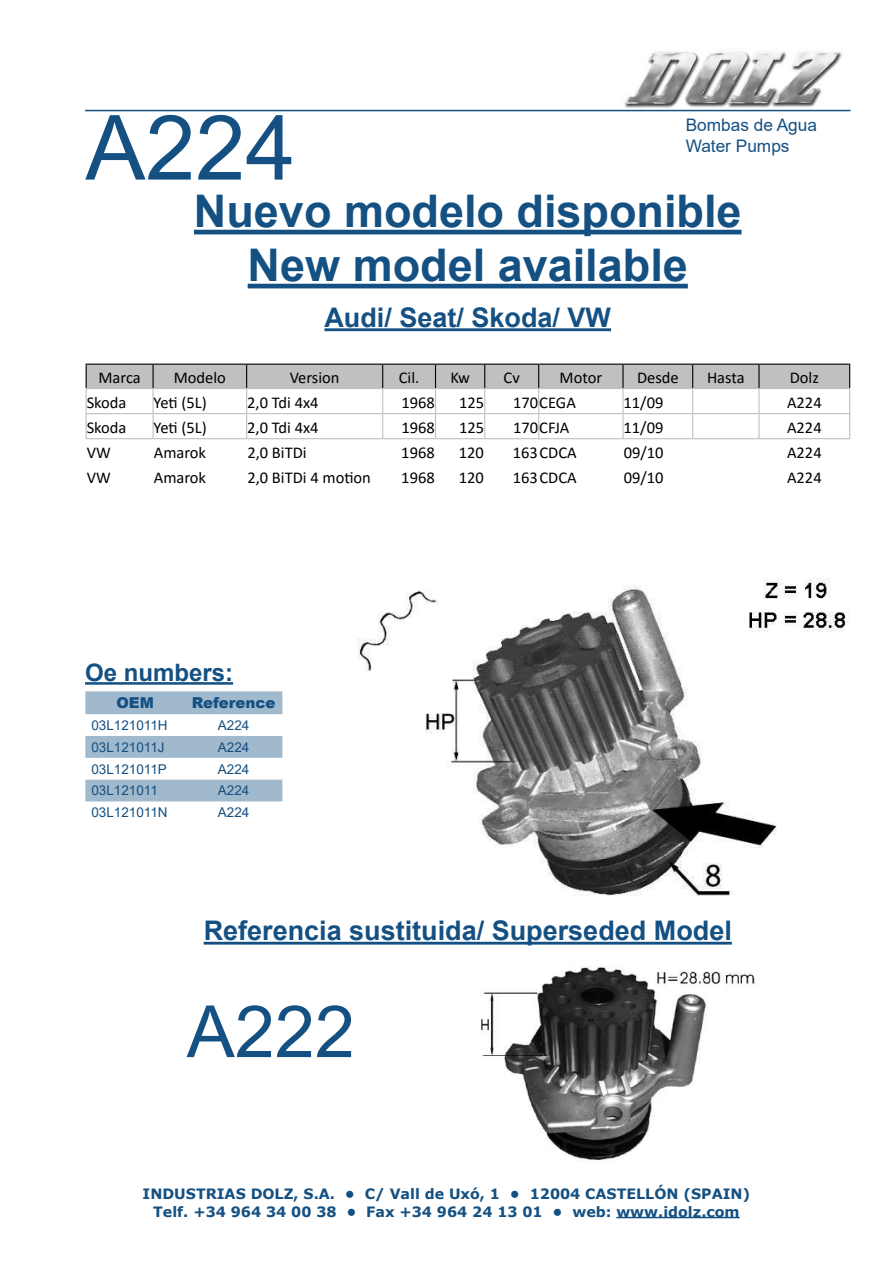
<style>
.page{position:relative;width:893px;height:1263px;background:#fff}
.page>*{position:absolute;margin:0;border:0;box-sizing:border-box;transform-origin:0 0}
.t1{font:90px "Arial";color:#145082}
.t2{font:72px "Arial";color:#145082}
.t3{font:700 45px/54px "Arial";color:#145082;text-align:center}
.t4{font:700 27px "Arial";color:#145082}
.t5{font:700 24px "Arial";color:#145082}
.t6{font:17.25px/20.7px "Arial";color:#145082}
.t7{font:16.5px "Calibri";color:#000}
.t8{font:900 15px "Arial";color:#145082}
.t9{font:700 14.25px/17.1px "Verdana";color:#145082;text-align:center}
.t10{font:13.5px "Arial";color:#145082}
</style>
<div class="page">
<img style="left:610px;top:51px;width:240px;height:61px">
<hr style="left:85px;top:110px;width:765px;height:1px;background:#145082">
<hr style="left:194px;top:230px;width:547px;height:4px;background:#145082">
<hr style="left:248px;top:284px;width:440px;height:4px;background:#145082">
<hr style="left:204px;top:942px;width:528px;height:2px;background:#145082">
<hr style="left:616px;top:1217px;width:124px;height:1px;background:#145082">
<hr style="left:324px;top:328px;width:287px;height:3px;background:#145082">
<hr style="left:85px;top:682px;width:148px;height:3px;background:#145082">
<img style="left:357px;top:578px;width:493px;height:318px">
<img style="left:481px;top:966px;width:274px;height:195px">
<svg style="left:85px;top:691px;width:197px;height:110px"></svg>
<svg style="left:86px;top:364px;width:764px;height:74px"></svg>
<hr style="left:86px;top:413px;width:67px;height:1px;background:#c0c0c0">
<hr style="left:153px;top:413px;width:94px;height:1px;background:#c0c0c0">
<hr style="left:247px;top:413px;width:136px;height:1px;background:#c0c0c0">
<hr style="left:383px;top:413px;width:52px;height:1px;background:#c0c0c0">
<hr style="left:435px;top:413px;width:50px;height:1px;background:#c0c0c0">
<hr style="left:485px;top:413px;width:54px;height:1px;background:#c0c0c0">
<hr style="left:539px;top:413px;width:84px;height:1px;background:#c0c0c0">
<hr style="left:623px;top:413px;width:70px;height:1px;background:#c0c0c0">
<hr style="left:693px;top:413px;width:66px;height:1px;background:#c0c0c0">
<hr style="left:759px;top:413px;width:91px;height:1px;background:#c0c0c0">
<hr style="left:86px;top:438px;width:67px;height:1px;background:#c0c0c0">
<hr style="left:153px;top:438px;width:94px;height:1px;background:#c0c0c0">
<hr style="left:247px;top:438px;width:136px;height:1px;background:#c0c0c0">
<hr style="left:383px;top:438px;width:52px;height:1px;background:#c0c0c0">
<hr style="left:435px;top:438px;width:50px;height:1px;background:#c0c0c0">
<hr style="left:485px;top:438px;width:54px;height:1px;background:#c0c0c0">
<hr style="left:539px;top:438px;width:84px;height:1px;background:#c0c0c0">
<hr style="left:623px;top:438px;width:70px;height:1px;background:#c0c0c0">
<hr style="left:693px;top:438px;width:66px;height:1px;background:#c0c0c0">
<hr style="left:759px;top:438px;width:91px;height:1px;background:#c0c0c0">
<h1 class="t1" style="left:85px;top:86px;width:212px">A224</h1>
<p class="t6" style="left:686px;top:114px;width:133px">Bombas de Agua<br>Water Pumps</p>
<h3 class="t3" style="left:194px;top:185px;width:549px">Nuevo modelo disponible<br>New model available</h3>
<h3 class="t4" style="left:324px;top:298px;width:288px">Audi/ Seat/ Skoda/ VW</h3>
<p class="t7" style="left:98px;top:366px;width:44px">Marca</p>
<p class="t7" style="left:174px;top:366px;width:54px">Modelo</p>
<p class="t7" style="left:290px;top:366px;width:51px">Version</p>
<p class="t7" style="left:399px;top:366px;width:22px">Cil.</p>
<p class="t7" style="left:450px;top:366px;width:21px">Kw</p>
<p class="t7" style="left:504px;top:366px;width:18px">Cv</p>
<p class="t7" style="left:560px;top:366px;width:44px">Motor</p>
<p class="t7" style="left:637px;top:366px;width:43px">Desde</p>
<p class="t7" style="left:707px;top:366px;width:39px">Hasta</p>
<p class="t7" style="left:790px;top:366px;width:31px">Dolz</p>
<p class="t7" style="left:87px;top:391px;width:41px">Skoda</p>
<p class="t7" style="left:154px;top:391px;width:55px">Yeti (5L)</p>
<p class="t7" style="left:247px;top:391px;width:73px">2,0 Tdi 4x4</p>
<p class="t7" style="left:401px;top:391px;width:35px">1968</p>
<p class="t7" style="left:459px;top:391px;width:27px">125</p>
<p class="t7" style="left:513px;top:391px;width:64px">170CEGA</p>
<p class="t7" style="left:624px;top:391px;width:41px">11/09</p>
<p class="t7" style="left:787px;top:391px;width:36px">A224</p>
<p class="t7" style="left:87px;top:416px;width:41px">Skoda</p>
<p class="t7" style="left:154px;top:416px;width:55px">Yeti (5L)</p>
<p class="t7" style="left:247px;top:416px;width:73px">2,0 Tdi 4x4</p>
<p class="t7" style="left:401px;top:416px;width:35px">1968</p>
<p class="t7" style="left:459px;top:416px;width:27px">125</p>
<p class="t7" style="left:513px;top:416px;width:58px">170CFJA</p>
<p class="t7" style="left:624px;top:416px;width:41px">11/09</p>
<p class="t7" style="left:787px;top:416px;width:36px">A224</p>
<p class="t7" style="left:87px;top:441px;width:26px">VW</p>
<p class="t7" style="left:154px;top:441px;width:54px">Amarok</p>
<p class="t7" style="left:247px;top:441px;width:61px">2,0 BiTDi</p>
<p class="t7" style="left:401px;top:441px;width:35px">1968</p>
<p class="t7" style="left:459px;top:441px;width:27px">120</p>
<p class="t7" style="left:513px;top:441px;width:65px">163CDCA</p>
<p class="t7" style="left:624px;top:441px;width:41px">09/10</p>
<p class="t7" style="left:787px;top:441px;width:36px">A224</p>
<p class="t7" style="left:87px;top:466px;width:26px">VW</p>
<p class="t7" style="left:154px;top:466px;width:54px">Amarok</p>
<p class="t7" style="left:247px;top:466px;width:125px">2,0 BiTDi 4 motion</p>
<p class="t7" style="left:401px;top:466px;width:35px">1968</p>
<p class="t7" style="left:459px;top:466px;width:27px">120</p>
<p class="t7" style="left:513px;top:466px;width:65px">163CDCA</p>
<p class="t7" style="left:624px;top:466px;width:41px">09/10</p>
<p class="t7" style="left:787px;top:466px;width:36px">A224</p>
<h3 class="t5" style="left:85px;top:655px;width:150px">Oe numbers:</h3>
<p class="t8" style="left:116px;top:692px;width:39px">OEM</p>
<p class="t8" style="left:192px;top:692px;width:85px">Reference</p>
<p class="t10" style="left:91px;top:716px;width:78px">03L121011H</p>
<p class="t10" style="left:218px;top:716px;width:33px">A224</p>
<p class="t10" style="left:91px;top:738px;width:75px">03L121011J</p>
<p class="t10" style="left:218px;top:738px;width:33px">A224</p>
<p class="t10" style="left:91px;top:760px;width:77px">03L121011P</p>
<p class="t10" style="left:218px;top:760px;width:33px">A224</p>
<p class="t10" style="left:91px;top:781px;width:68px">03L121011</p>
<p class="t10" style="left:218px;top:781px;width:33px">A224</p>
<p class="t10" style="left:91px;top:803px;width:78px">03L121011N</p>
<p class="t10" style="left:218px;top:803px;width:33px">A224</p>
<h3 class="t4" style="left:204px;top:912px;width:530px">Referencia sustituida/ Superseded Model</h3>
<h2 class="t2" style="left:187px;top:982px;width:170px">A222</h2>
<p class="t9" style="left:143px;top:1185px;width:609px">INDUSTRIAS DOLZ, S.A. • C/ Vall de Uxó, 1 • 12004 CASTELLÓN (SPAIN)<br>Telf. +34 964 34 00 38 • Fax +34 964 24 13 01 • web: www.idolz.com</p>
</div>
